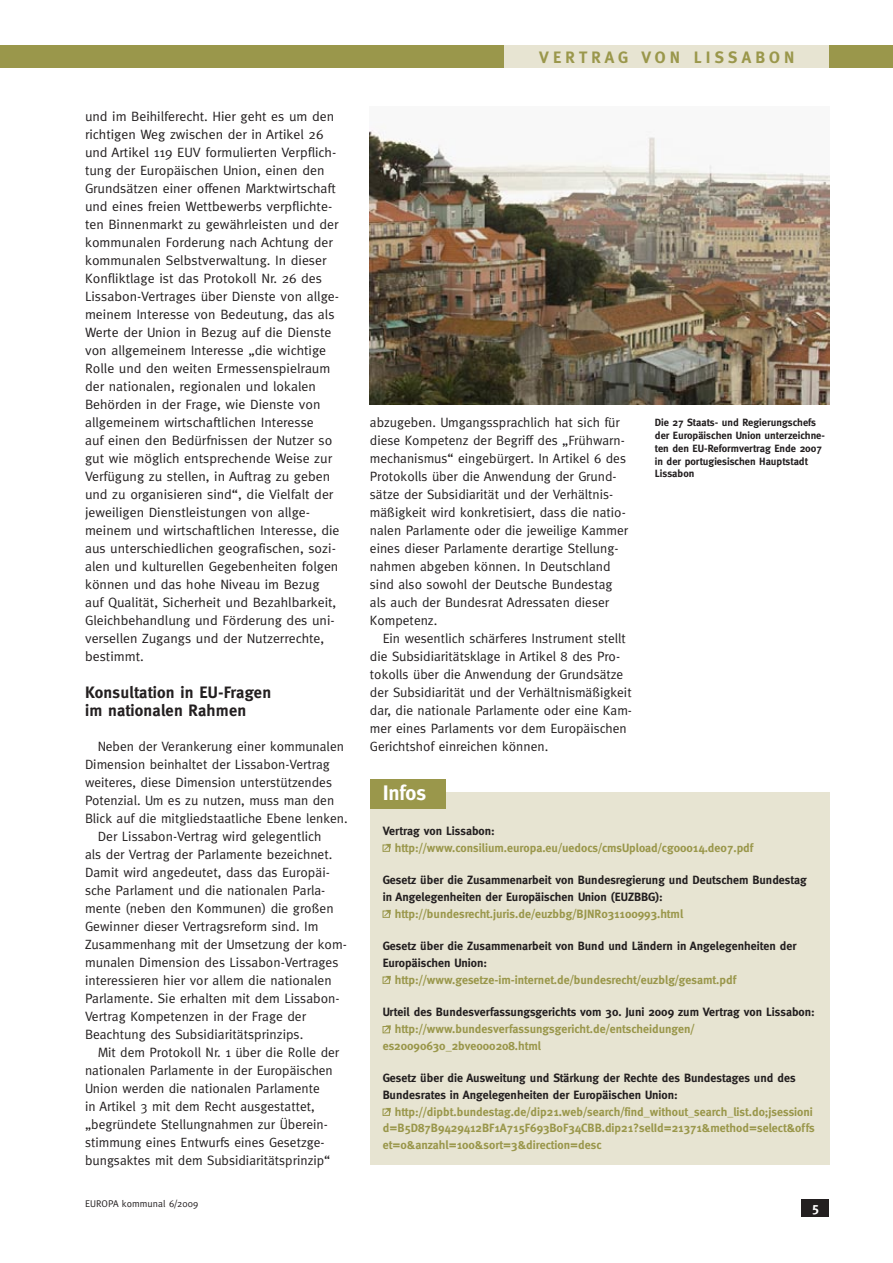
<style>
.page{position:relative;width:893px;height:1263px;background:#fff}
.page>*{position:absolute;margin:0;border:0;box-sizing:border-box;transform-origin:0 0}
.Kasten_-_Dachzeile{font:700 21px "Meta";color:#fff}
.Zwischen-HL_-_groß{font:700 16.5px/18px "Meta";letter-spacing:.01em;color:#231f20}
.t1{font:700 16.5px "Meta";letter-spacing:.25em;color:#9a974b}
.Fließtext{font:13.5px/18px "Meta";color:#231f20}
.t2{font:700 13.5px "Meta";color:#fff}
.Autorenkasten_-_Text{font:700 12px/16.5px "Meta";color:#9a974b}
.Autorenkasten_-_Text-2{font:700 12px/16.5px "Meta";color:#231f20}
.Bildunterschrift{font:700 10.5px/12.8px "Meta";color:#231f20}
.t3{font:9.75px "Meta";letter-spacing:.01em;color:#231f20}
</style>
<div class="page">
<div style="left:370px;top:793px;width:459px;height:372px;background:#e7e4d2"></div>
<div style="left:383px;top:845px;width:7px;height:7px;border:1px solid #9a974b"></div>
<svg style="left:384px;top:843px;width:7px;height:8px"></svg>
<div style="left:383px;top:911px;width:7px;height:7px;border:1px solid #9a974b"></div>
<svg style="left:384px;top:909px;width:7px;height:8px"></svg>
<div style="left:383px;top:977px;width:7px;height:7px;border:1px solid #9a974b"></div>
<svg style="left:384px;top:975px;width:7px;height:8px"></svg>
<div style="left:383px;top:1026px;width:7px;height:7px;border:1px solid #9a974b"></div>
<svg style="left:384px;top:1025px;width:7px;height:7px"></svg>
<div style="left:383px;top:1109px;width:7px;height:7px;border:1px solid #9a974b"></div>
<svg style="left:384px;top:1107px;width:7px;height:8px"></svg>
<div style="left:370px;top:779px;width:76px;height:29px;background:#9a974b"></div>
<div style="left:0;top:46px;width:893px;height:22px;background:#9a974b"></div>
<div style="left:505px;top:46px;width:324px;height:22px;background:#e7e4d2"></div>
<img style="left:370px;top:126px;width:459px;height:278px">
<div style="left:801px;top:1199px;width:28px;height:17px;background:#231f20"></div>
<p class="Fließtext" style="left:85px;top:107px;width:256px">und im Beihilferecht. Hier geht es um den richtigen Weg zwischen der in Artikel 26 und Artikel 119 EUV formulierten Verpflich&shy;tung der Europäischen Union, einen den Grundsätzen einer offenen Marktwirtschaft und eines freien Wettbewerbs verpflichte&shy;ten Binnenmarkt zu gewährleisten und der kommunalen Forderung nach Achtung der kommunalen Selbstverwaltung. In dieser Konfliktlage ist das Protokoll Nr. 26 des Lissabon-Vertrages über Dienste von allge&shy;meinem Interesse von Bedeutung, das als Werte der Union in Bezug auf die Dienste von allgemeinem Interesse „die wichtige Rolle und den weiten Ermessenspielraum der nationalen, regionalen und lokalen Behörden in der Frage, wie Dienste von allgemeinem wirtschaftlichen Interesse<br>auf einen den Bedürfnissen der Nutzer so gut wie möglich entsprechende Weise zur Verfügung zu stellen, in Auftrag zu geben und zu organisieren sind“, die Vielfalt der jeweiligen Dienstleistungen von allge&shy;meinem und wirtschaftlichen Interesse, die aus unterschiedlichen geografischen, sozi&shy;alen und kulturellen Gegebenheiten folgen können und das hohe Niveau im Bezug auf Qualität, Sicherheit und Bezahlbarkeit, Gleichbehandlung und Förderung des uni&shy;versellen Zugangs und der Nutzerrechte, bestimmt.</p>
<p class="Zwischen-HL_-_groß" style="left:85px;top:683px;width:188px">Konsultation in EU-Fragen im nationalen Rahmen</p>
<p class="Fließtext" style="left:85px;top:737px;width:264px;text-indent:13px">Neben der Verankerung einer kommunalen Dimension beinhaltet der Lissabon-Vertrag weiteres, diese Dimension unterstützendes Potenzial. Um es zu nutzen, muss man den Blick auf die mitgliedstaatliche Ebene lenken.</p>
<p class="Fließtext" style="left:85px;top:827px;width:263px;text-indent:13px">Der Lissabon-Vertrag wird gelegentlich<br>als der Vertrag der Parlamente bezeichnet.<br>Damit wird angedeutet, dass das Europäi&shy;sche Parlament und die nationalen Parla&shy;mente (neben den Kommunen) die großen Gewinner dieser Vertragsreform sind. Im Zusammenhang mit der Umsetzung der kom&shy;munalen Dimension des Lissabon-Vertrages interessieren hier vor allem die nationalen Parlamente. Sie erhalten mit dem Lissabon-Vertrag Kompetenzen in der Frage der Beachtung des Subsidiaritätsprinzips.</p>
<p class="Fließtext" style="left:85px;top:1043px;width:256px;text-indent:13px">Mit dem Protokoll Nr. 1 über die Rolle der nationalen Parlamente in der Europäischen Union werden die nationalen Parlamente<br>in Artikel 3 mit dem Recht ausgestattet, „begründete Stellungnahmen zur Überein&shy;stimmung eines Entwurfs eines Gesetzge&shy;bungsaktes mit dem Subsidiaritätsprinzip“</p>
<p class="t3" style="left:85px;top:1198px;width:12px">Europa</p>
<p class="t3" style="left:122px;top:1198px;width:78px">kommunal 6/2009</p>
<p class="t1" style="left:539px;top:48px;width:257px">Ver tra g von Lissab on</p>
<p class="Fließtext" style="left:370px;top:413px;width:260px">abzugeben. Umgangssprachlich hat sich für diese Kompetenz der Begriff des „Frühwarn&shy;mechanismus“ eingebürgert. In Artikel 6 des Protokolls über die Anwendung der Grund&shy;sätze der Subsidiarität und der Verhältnis&shy;mäßigkeit wird konkretisiert, dass die natio&shy;nalen Parlamente oder die jeweilige Kammer eines dieser Parlamente derartige Stellung&shy;nahmen abgeben können. In Deutschland sind also sowohl der Deutsche Bundestag als auch der Bundesrat Adressaten dieser Kompetenz.</p>
<p class="Fließtext" style="left:370px;top:629px;width:264px;text-indent:13px">Ein wesentlich schärferes Instrument stellt die Subsidiaritätsklage in Artikel 8 des Pro&shy;tokolls über die Anwendung der Grundsätze der Subsidiarität und der Verhältnismäßigkeit dar, die nationale Parlamente oder eine Kam&shy;mer eines Parlaments vor dem Europäischen Gerichtshof einreichen können.</p>
<p class="Kasten_-_Dachzeile" style="left:383px;top:781px;width:45px">Infos</p>
<p class="Bildunterschrift" style="left:655px;top:416px;width:172px">Die 27 Staats- und Regierungschefs der Europäischen Union unterzeichne&shy;ten den EU-Reformvertrag Ende 2007 in der portugiesischen Hauptstadt<br>Lissabon</p>
<p class="Autorenkasten_-_Text-2" style="left:383px;top:822px;width:114px">Vertrag von Lissabon:</p>
<p class="Autorenkasten_-_Text" style="left:395px;top:839px;width:360px">http://www.consilium.europa.eu/uedocs/cmsUpload/cg00014.de07.pdf</p>
<p class="Autorenkasten_-_Text-2" style="left:383px;top:872px;width:426px">Gesetz über die Zusammenarbeit von Bundesregierung und Deutschem Bundestag in Angelegenheiten der Europäischen Union (EUZBBG):</p>
<p class="Autorenkasten_-_Text" style="left:395px;top:905px;width:290px">http://bundesrecht.juris.de/euzbbg/BJNR031100993.html</p>
<p class="Autorenkasten_-_Text-2" style="left:383px;top:938px;width:415px">Gesetz über die Zusammenarbeit von Bund und Ländern in Angelegenheiten der<br>Europäischen Union:</p>
<p class="Autorenkasten_-_Text" style="left:395px;top:971px;width:343px">http://www.gesetze-im-internet.de/bundesrecht/euzblg/gesamt.pdf</p>
<p class="Autorenkasten_-_Text-2" style="left:383px;top:1004px;width:434px">Urteil des Bundesverfassungsgerichts vom 30. Juni 2009 zum Vertrag von Lissabon:</p>
<p class="Autorenkasten_-_Text" style="left:383px;top:1021px;width:313px;text-indent:12px">http://www.bundesverfassungsgericht.de/entscheidungen/ es20090630_2bve000208.html</p>
<p class="Autorenkasten_-_Text-2" style="left:383px;top:1070px;width:414px">Gesetz über die Ausweitung und Stärkung der Rechte des Bundestages und des<br>Bundesrates in Angelegenheiten der Europäischen Union:</p>
<p class="Autorenkasten_-_Text" style="left:383px;top:1103px;width:434px;text-indent:12px">http://dipbt.bundestag.de/dip21.web/search/find_without_search_list.do;jsessioni d=B5D87B9429412BF1A715F693B0F34CBB.dip21?selId=21371&amp;method=select&amp;offs et=0&amp;anzahl=100&amp;sort=3&amp;direction=desc</p>
<p class="t2" style="left:812px;top:1199px;width:9px">5</p>
</div>
